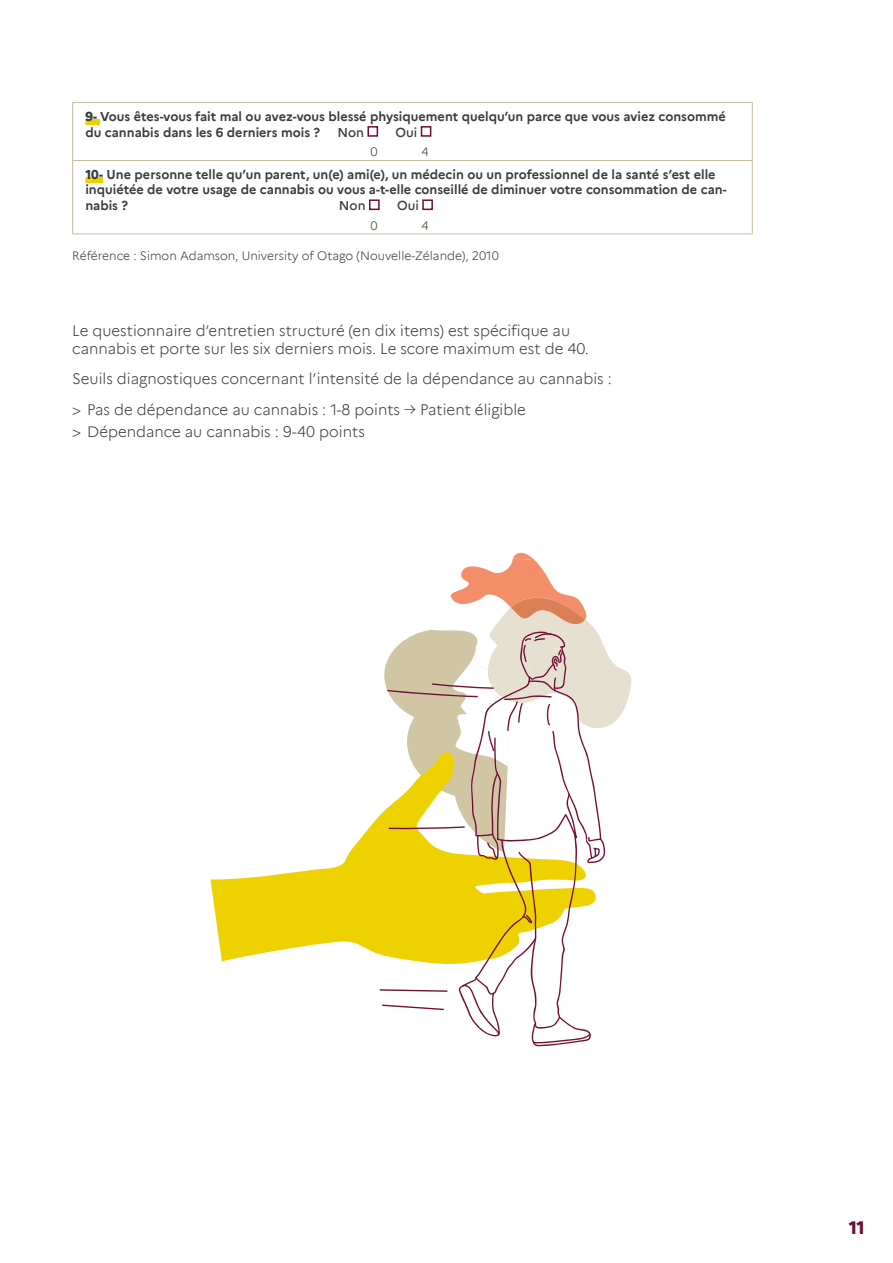
<style>
.page{position:relative;width:893px;height:1263px;background:#fff}
.page>*{position:absolute;margin:0;border:0;box-sizing:border-box;transform-origin:0 0}
.t1{font:800 18px "Marianne";color:#710c37}
.t2{font:300 15px/18px "Marianne";color:#3c3c3b}
.t3{font:700 12.75px/15.8px "Marianne";color:#3c3c3b}
.t4{font:500 12.75px "Marianne";color:#3c3c3b}
.t5{font:300 12px "Marianne";color:#3c3c3b}
.s1{font-weight:800}
</style>
<div class="page">
<hr style="left:72px;top:103px;width:1px;height:57px;background:#c5bc9a">
<hr style="left:72px;top:102px;width:136px;height:1px;background:#c5bc9a">
<hr style="left:208px;top:102px;width:136px;height:1px;background:#c5bc9a">
<hr style="left:344px;top:102px;width:136px;height:1px;background:#c5bc9a">
<hr style="left:480px;top:102px;width:135px;height:1px;background:#c5bc9a">
<hr style="left:615px;top:102px;width:138px;height:1px;background:#c5bc9a">
<hr style="left:752px;top:103px;width:1px;height:57px;background:#c5bc9a">
<hr style="left:72px;top:161px;width:1px;height:72px;background:#c5bc9a">
<hr style="left:72px;top:160px;width:136px;height:1px;background:#c5bc9a">
<hr style="left:208px;top:160px;width:136px;height:1px;background:#c5bc9a">
<hr style="left:344px;top:160px;width:136px;height:1px;background:#c5bc9a">
<hr style="left:480px;top:160px;width:135px;height:1px;background:#c5bc9a">
<hr style="left:615px;top:160px;width:138px;height:1px;background:#c5bc9a">
<hr style="left:72px;top:233px;width:136px;height:1px;background:#c5bc9a">
<hr style="left:208px;top:233px;width:136px;height:1px;background:#c5bc9a">
<hr style="left:344px;top:233px;width:136px;height:1px;background:#c5bc9a">
<hr style="left:480px;top:233px;width:135px;height:1px;background:#c5bc9a">
<hr style="left:615px;top:233px;width:138px;height:1px;background:#c5bc9a">
<hr style="left:752px;top:161px;width:1px;height:72px;background:#c5bc9a">
<div style="left:85px;top:119px;width:15px;height:6px;background:#efd000"></div>
<div style="left:367px;top:126px;width:11px;height:11px;border:2px solid #710c37"></div>
<div style="left:421px;top:126px;width:10px;height:11px;border:2px solid #710c37"></div>
<div style="left:85px;top:177px;width:18px;height:6px;background:#efd000"></div>
<div style="left:369px;top:199px;width:11px;height:11px;border:2px solid #710c37"></div>
<div style="left:422px;top:199px;width:11px;height:11px;border:2px solid #710c37"></div>
<svg style="left:210px;top:816px;width:169px;height:146px;fill:#eed100"></svg>
<svg style="left:379px;top:553px;width:252px;height:493px"></svg>
<p class="t3" style="left:85px;top:107px;width:642px;line-height:16.2px"><span class="s1">9-</span> Vous êtes-vous fait mal ou avez-vous blessé physiquement quelqu’un parce que vous aviez consommé du cannabis dans les 6 derniers mois ?</p>
<p class="t4" style="left:337px;top:122px;width:28px">Non</p>
<p class="t4" style="left:395px;top:122px;width:23px">Oui</p>
<p class="t5" style="left:370px;top:143px;width:9px">0</p>
<p class="t5" style="left:421px;top:143px;width:9px">4</p>
<p class="t3" style="left:85px;top:165px;width:643px"><span class="s1">10-</span> Une personne telle qu’un parent, un(e) ami(e), un médecin ou un professionnel de la santé s’est elle inquiétée de votre usage de cannabis ou vous a-t-elle conseillé de diminuer votre consommation de can&shy;nabis ?</p>
<p class="t4" style="left:339px;top:196px;width:28px">Non</p>
<p class="t4" style="left:397px;top:196px;width:23px">Oui</p>
<p class="t5" style="left:370px;top:216px;width:9px">0</p>
<p class="t5" style="left:421px;top:216px;width:9px">4</p>
<p class="t5" style="left:72px;top:246px;width:428px">Référence : Simon Adamson, University of Otago (Nouvelle-Zélande), 2010</p>
<p class="t2" style="left:72px;top:320px;width:518px">Le questionnaire d’entretien structuré (en dix items) est spécifique au cannabis et porte sur les six derniers mois. Le score maximum est de 40.</p>
<p class="t2" style="left:72px;top:362px;width:541px;line-height:30.8px">Seuils diagnostiques concernant l’intensité de la dépendance au cannabis : &gt; Pas de dépendance au cannabis : 1-8 points → Patient éligible</p>
<p class="t2" style="left:72px;top:422px;width:294px">&gt; Dépendance au cannabis : 9-40 points</p>
<h1 class="t1" style="left:849px;top:1213px;width:18px">11</h1>
</div>
